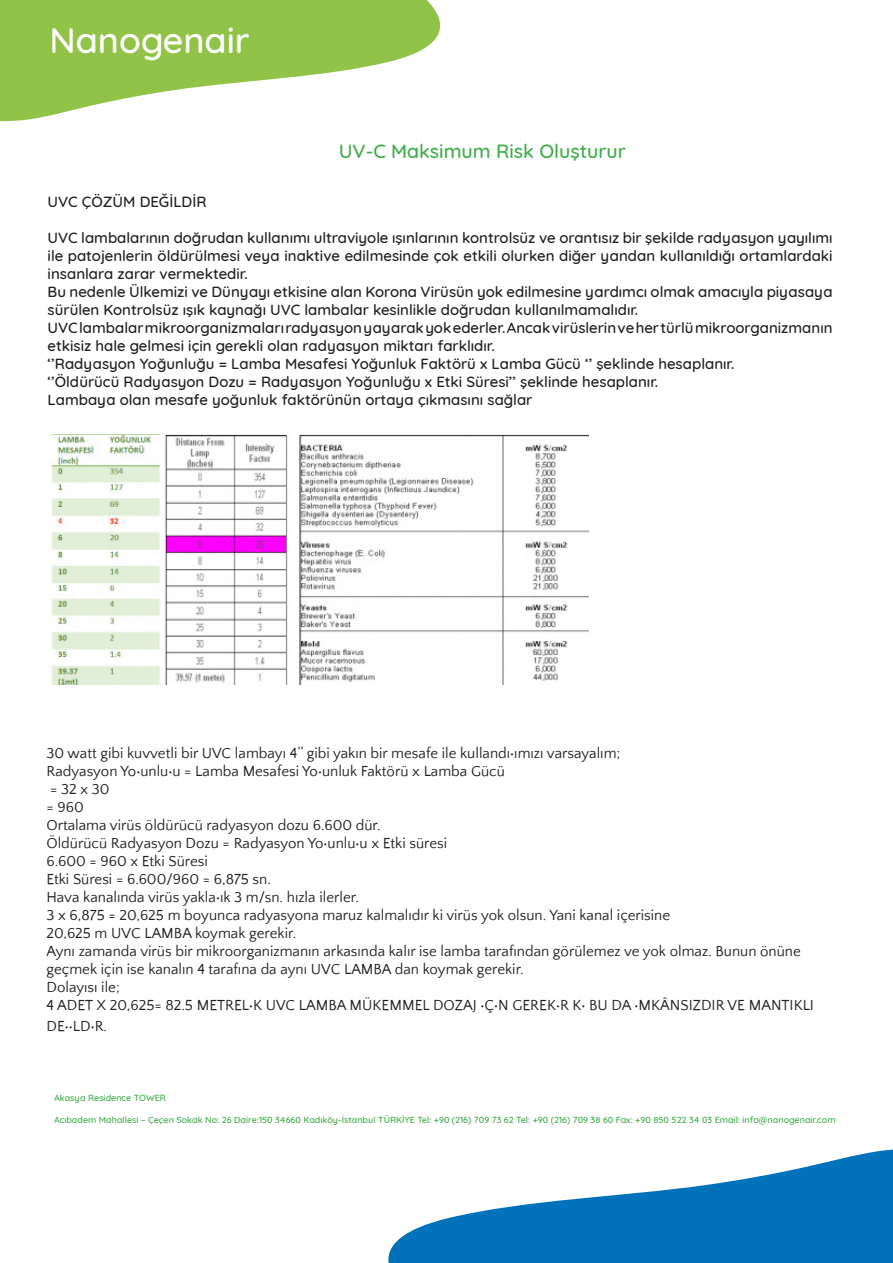
<style>
.page{position:relative;width:893px;height:1263px;background:#fff}
.page>*{position:absolute;margin:0;border:0;box-sizing:border-box;transform-origin:0 0}
.t1{font:500 36px "Quicksand";color:#fff}
.t2{font:500 19.5px "Quicksand";color:#40ae49}
.t3{font:500 15px/18px "Quicksand";color:#231f20}
.t4{font:15px/18px "Quattrocento Sans";color:#231f20}
.t5{font:500 9px "Quicksand";color:#40ae49}
</style>
<div class="page">
<svg style="left:0;top:0;width:440px;height:121px;fill:#91c348"></svg>
<svg style="left:388px;top:1149px;width:505px;height:114px;fill:#0072bc"></svg>
<img style="left:51px;top:434px;width:537px;height:250px">
<p class="t1" style="left:50px;top:11px;width:202px">Nanogenair</p>
<p class="t2" style="left:339px;top:135px;width:289px">UV-C Maksimum Risk Oluşturur</p>
<p class="t3" style="left:48px;top:191px;width:160px">UVC ÇÖZÜM DEĞİLDİR</p>
<p class="t3" style="left:48px;top:227px;width:786px;text-align:justify">UVC lambalarının doğrudan kullanımı ultraviyole ışınlarının kontrolsüz ve orantısız bir şekilde radyasyon yayılımı ile patojenlerin öldürülmesi veya inaktive edilmesinde çok etkili olurken diğer yandan kullanıldığı ortamlardaki insanlara zarar vermektedir.</p>
<p class="t3" style="left:48px;top:281px;width:786px">Bu nedenle Ülkemizi ve Dünyayı etkisine alan Korona Virüsün yok edilmesine yardımcı olmak amacıyla piyasaya sürülen Kontrolsüz ışık kaynağı UVC lambalar kesinlikle doğrudan kullanılmamalıdır.</p>
<p class="t3" style="left:48px;top:317px;width:786px">UVC lambalar mikroorganizmaları radyasyon yayarak yok ederler. Ancak virüslerin ve her türlü mikroorganizmanın etkisiz hale gelmesi için gerekli olan radyasyon miktarı farklıdır.</p>
<p class="t3" style="left:48px;top:353px;width:688px">‘’Radyasyon Yoğunluğu = Lamba Mesafesi Yoğunluk Faktörü x Lamba Gücü ‘’ şeklinde hesaplanır.</p>
<p class="t3" style="left:48px;top:371px;width:612px">‘’Öldürücü Radyasyon Dozu = Radyasyon Yoğunluğu x Etki Süresi’’ şeklinde hesaplanır.</p>
<p class="t3" style="left:48px;top:389px;width:486px">Lambaya olan mesafe yoğunluk faktörünün ortaya çıkmasını sağlar</p>
<p class="t4" style="left:46px;top:744px;width:575px">30 watt gibi kuvvetli bir UVC lambayı 4’’ gibi yakın bir mesafe ile kullandığımızı varsayalım;</p>
<p class="t4" style="left:46px;top:762px;width:460px">Radyasyon Yoğunluğu = Lamba Mesafesi Yoğunluk Faktörü x Lamba Gücü</p>
<p class="t4" style="left:50px;top:780px;width:61px">= 32 x 30</p>
<p class="t4" style="left:46px;top:798px;width:39px">= 960</p>
<p class="t4" style="left:46px;top:816px;width:336px">Ortalama virüs öldürücü radyasyon dozu 6.600 dür.</p>
<p class="t4" style="left:46px;top:834px;width:402px">Öldürücü Radyasyon Dozu = Radyasyon Yoğunluğu x Etki süresi</p>
<p class="t4" style="left:46px;top:852px;width:163px">6.600 = 960 x Etki Süresi</p>
<p class="t4" style="left:46px;top:870px;width:226px">Etki Süresi = 6.600/960 = 6,875 sn.</p>
<p class="t4" style="left:46px;top:888px;width:314px">Hava kanalında virüs yaklaşık 3 m/sn. hızla ilerler.</p>
<p class="t4" style="left:46px;top:906px;width:625px">3 x 6,875 = 20,625 m boyunca radyasyona maruz kalmalıdır ki virüs yok olsun. Yani kanal içerisine</p>
<p class="t4" style="left:46px;top:924px;width:251px">20,625 m UVC LAMBA koymak gerekir.</p>
<p class="t4" style="left:46px;top:942px;width:756px">Aynı zamanda virüs bir mikroorganizmanın arkasında kalır ise lamba tarafından görülemez ve yok olmaz. Bunun önüne geçmek için ise kanalın 4 tarafına da aynı UVC LAMBA dan koymak gerekir.</p>
<p class="t4" style="left:46px;top:978px;width:75px">Dolayısı ile;</p>
<p class="t4" style="left:46px;top:994px;width:769px;line-height:21.6px">4 ADET X 20,625= 82.5 METRELİK UVC LAMBA MÜKEMMEL DOZAJ İÇİN GEREKİR Kİ BU DA İMKÂNSIZDIR VE MANTIKLI<br>DEĞİ LDİR.</p>
<p class="t5" style="left:54px;top:1090px;width:113px">Akasya Residence TOWER</p>
<p class="t5" style="left:54px;top:1112px;width:783px">Acıbadem Mahallesi – Çeçen Sokak No: 26 Daire:150 34660 Kadıköy-İstanbul TÜRKİYE Tel: +90 (216) 709 73 62 Tel: +90 (216) 709 38 60 Fax: +90 850 522 34 03 Email: info@nanogenair.com</p>
</div>
